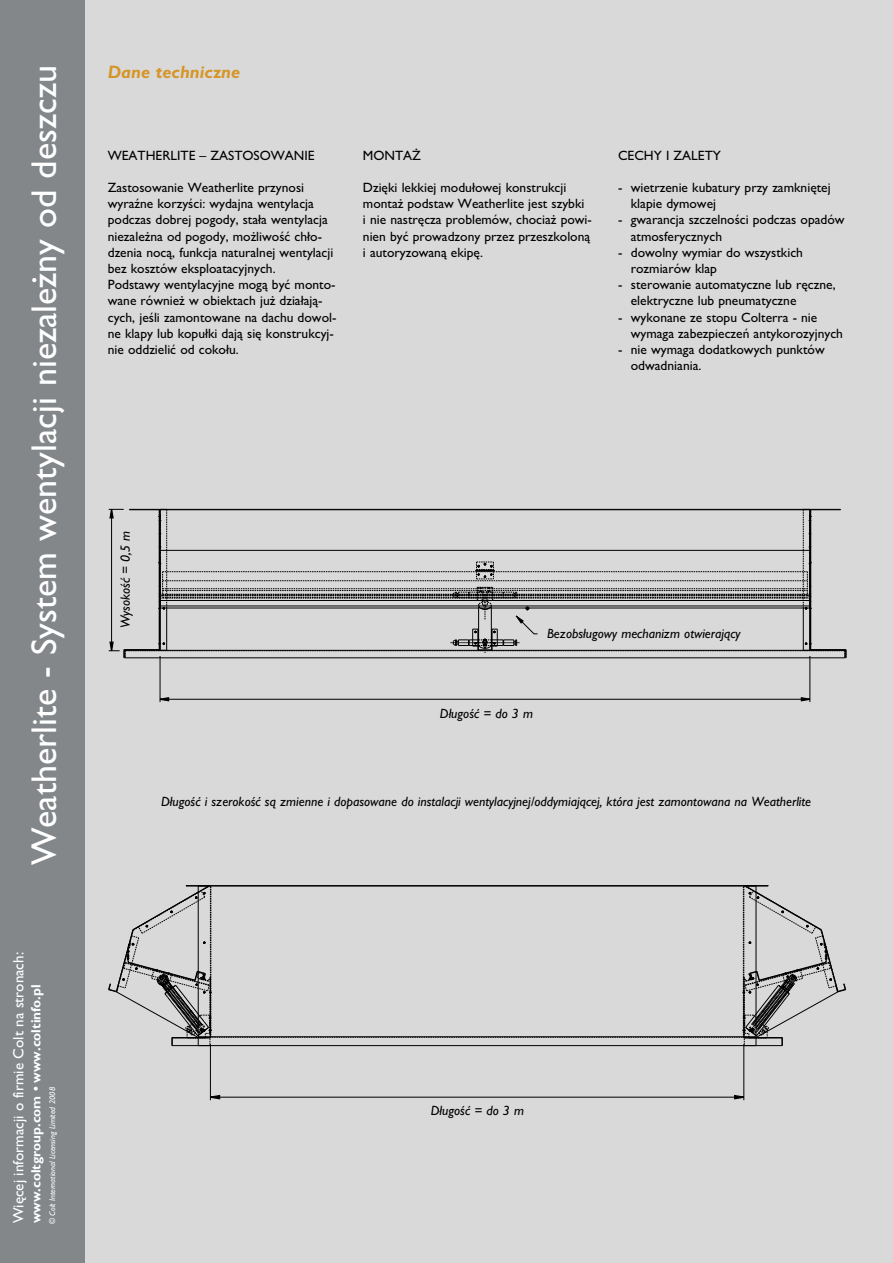
<style>
.page{position:relative;width:893px;height:1263px;background:#fff}
.page>*{position:absolute;margin:0;border:0;box-sizing:border-box;transform-origin:0 0}
.t1{font:36px "Gill Sans";color:#fff}
.t2{font:italic 700 18px "Gill Sans";color:#d59527}
.t3{font:15px "Gill Sans";color:#fff}
.t4{font:13.5px/16.2px "Gill Sans";color:#000}
.t5{font:13.5px "Gill Sans MT Italic OTF";color:#000}
.t6{font:700 13.5px "Gill Sans";color:#fff}
.t7{font:italic 8.25px "Gill Sans";color:#fff}
</style>
<div class="page">
<div style="left:85px;top:0;width:808px;height:1263px;background:#d9d9d9"></div>
<div style="left:0;top:0;width:85px;height:1263px;background:#84878a"></div>
<svg style="left:109px;top:508px;width:738px;height:151px"></svg>
<svg style="left:800px;top:696px;width:11px;height:6px"></svg>
<svg style="left:159px;top:696px;width:11px;height:6px"></svg>
<hr style="left:169px;top:699px;width:632px;height:1px;background:#000">
<hr style="left:809px;top:656px;width:1px;height:46px;background:#000">
<hr style="left:160px;top:656px;width:1px;height:46px;background:#000">
<hr style="left:172px;top:1045px;width:38px;height:1px;background:#000">
<hr style="left:744px;top:1045px;width:38px;height:1px;background:#000">
<hr style="left:198px;top:1045px;width:558px;height:1px;background:#000">
<svg style="left:108px;top:885px;width:738px;height:160px"></svg>
<svg style="left:733px;top:1094px;width:12px;height:6px"></svg>
<svg style="left:209px;top:1094px;width:12px;height:6px"></svg>
<hr style="left:220px;top:1097px;width:515px;height:1px;background:#000">
<hr style="left:743px;top:1044px;width:1px;height:56px;background:#000">
<hr style="left:210px;top:1044px;width:1px;height:56px;background:#000">
<h1 class="t1" style="left:23px;top:865px;width:801px;rotate:-90deg">Weatherlite - System wentylacji niezależny od deszczu</h1>
<p class="t3" style="left:9px;top:1223px;width:273px;rotate:-90deg">Więcej informacji o firmie Colt na stronach:</p>
<p class="t6" style="left:28px;top:1223px;width:240px;rotate:-90deg">www.coltgroup.com • www.coltinfo.pl</p>
<p class="t7" style="left:47px;top:1224px;width:138px;rotate:-90deg">© Colt International Licensing Limited 2008</p>
<h2 class="t2" style="left:108px;top:61px;width:134px">Dane techniczne</h2>
<p class="t4" style="left:108px;top:147px;width:208px">WEATHERLITE – ZASTOSOWANIE</p>
<p class="t4" style="left:108px;top:179px;width:230px">Zastosowanie Weatherlite przynosi wyraźne korzyści: wydajna wentylacja podczas dobrej pogody, stała wentylacja niezależna od pogody, możliwość chło&shy;dzenia nocą, funkcja naturalnej wentylacji bez kosztów eksploatacyjnych.<br>Podstawy wentylacyjne mogą być monto&shy;wane również w obiektach już działają&shy;cych, jeśli zamontowane na dachu dowol&shy;ne klapy lub kopułki dają się konstrukcyj&shy;nie oddzielić od cokołu.</p>
<p class="t4" style="left:363px;top:147px;width:60px">MONTAŻ</p>
<p class="t4" style="left:363px;top:179px;width:230px">Dzięki lekkiej modułowej konstrukcji montaż podstaw Weatherlite jest szybki<br>i nie nastręcza problemów, chociaż powi&shy;nien być prowadzony przez przeszkoloną i autoryzowaną ekipę.</p>
<p class="t4" style="left:618px;top:147px;width:104px">CECHY I ZALETY</p>
<p class="t4" style="left:631px;top:179px;width:201px;text-indent:-13px">- wietrzenie kubatury przy zamkniętej klapie dymowej</p>
<p class="t4" style="left:631px;top:212px;width:215px;text-indent:-13px">- gwarancja szczelności podczas opadów atmosferycznych</p>
<p class="t4" style="left:631px;top:244px;width:174px;text-indent:-13px">- dowolny wymiar do wszystkich rozmiarów klap</p>
<p class="t4" style="left:631px;top:276px;width:206px;text-indent:-13px">- sterowanie automatyczne lub ręczne, elektryczne lub pneumatyczne</p>
<p class="t4" style="left:631px;top:309px;width:214px;text-indent:-13px">- wykonane ze stopu Colterra - nie wymaga zabezpieczeń antykorozyjnych</p>
<p class="t4" style="left:631px;top:341px;width:195px;text-indent:-13px">- nie wymaga dodatkowych punktów odwadniania.</p>
<p class="t5" style="left:117px;top:628px;width:99px;rotate:-90deg">Wysokość = 0,5 m</p>
<p class="t5" style="left:547px;top:625px;width:195px">Bezobsługowy mechanizm otwierający</p>
<p class="t5" style="left:440px;top:705px;width:95px">Długość = do 3 m</p>
<p class="t5" style="left:161px;top:793px;width:652px">Długość i szerokość są zmienne i dopasowane do instalacji wentylacyjnej/oddymiającej, która jest zamontowana na Weatherlite</p>
<p class="t5" style="left:431px;top:1102px;width:95px">Długość = do 3 m</p>
</div>
